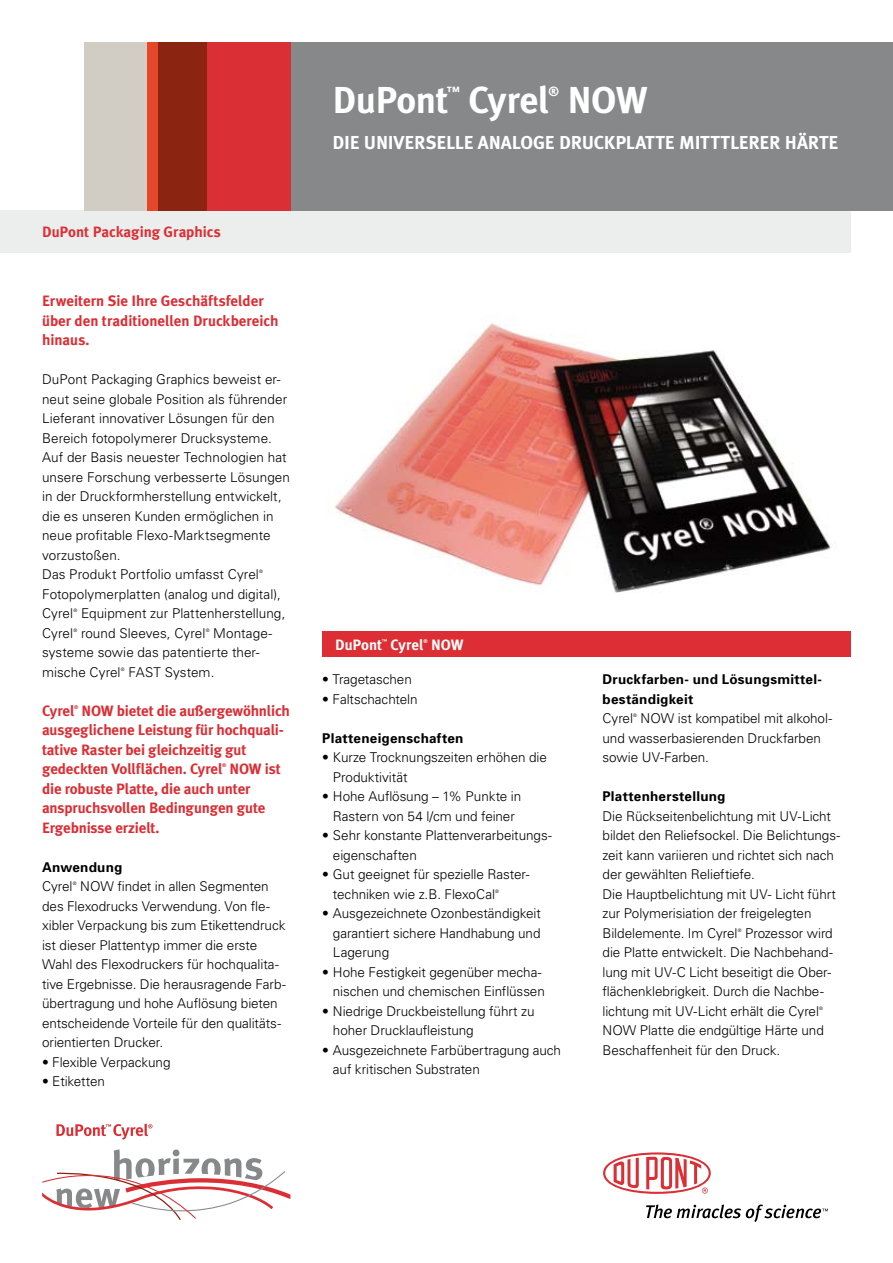
<style>
.page{position:relative;width:893px;height:1263px;background:#fff}
.page>*{position:absolute;margin:0;border:0;box-sizing:border-box;transform-origin:0 0}
.t1{font:700 37.5px "Meta Plus";letter-spacing:-.015em;color:#fff}
.t2{font:700 18.75px "Meta Plus";letter-spacing:-.01em;color:#fff}
.t3{font:700 15px/19.5px "Meta Plus";letter-spacing:-.01em;color:#dc2e34}
.t4{font:700 15px "Meta Plus";color:#fff}
.t5{font:300 13.5px/19.5px "Univers";letter-spacing:-.005em;color:#000}
.t6{font:700 13.5px/19.5px "Univers";letter-spacing:.02em;color:#000}
.t7{font:700 13.2px "Meta Plus";color:#fff}
.t8{font:700 5.25px "Meta Plus";color:#fff}
.t9{font:700 5.25px "Meta Plus";color:#dc2e34}
.t10{font:300 4.8px "Univers";color:#000}
</style>
<div class="page">
<img style="left:335px;top:322px;width:496px;height:271px">
<div style="left:322px;top:631px;width:529px;height:26px;background:#dc2e34"></div>
<svg style="left:603px;top:1152px;width:108px;height:42px"></svg>
<svg style="left:646px;top:1204px;width:182px;height:18px"></svg>
<svg style="left:42px;top:1149px;width:248px;height:71px"></svg>
<svg style="left:56px;top:1123px;width:97px;height:16px"></svg>
<div style="left:0;top:210px;width:851px;height:43px;background:#eceded"></div>
<div style="left:291px;top:42px;width:602px;height:168px;background:#87888a"></div>
<div style="left:84px;top:42px;width:63px;height:168px;background:#d1ccc4"></div>
<div style="left:206px;top:42px;width:84px;height:168px;background:#db2f36"></div>
<div style="left:147px;top:42px;width:11px;height:168px;background:#e6472a"></div>
<div style="left:158px;top:42px;width:48px;height:168px;background:#8b2512"></div>
<p class="t3" style="left:42px;top:222px;width:180px">DuPont Packaging Graphics</p>
<p class="t3" style="left:42px;top:291px;width:238px">Erweitern Sie Ihre Geschäftsfelder über den traditionellen Druckbereich hinaus.</p>
<p class="t5" style="left:42px;top:369px;width:249px">DuPont Packaging Graphics beweist er&shy;neut seine globale Position als führender Lieferant innovativer Lösungen für den Bereich fotopolymerer Drucksysteme.<br>Auf der Basis neuester Technologien hat unsere Forschung verbesserte Lösungen in der Druckformherstellung entwickelt, die es unseren Kunden ermöglichen in neue profitable Flexo-Marktsegmente vorzustoßen.<br>Das Produkt Portfolio umfasst Cyrel</p>
<p class="t10" style="left:259px;top:568px;width:5px">®</p>
<p class="t5" style="left:42px;top:584px;width:240px">Fotopolymerplatten (analog und digital),<br>Cyrel</p>
<p class="t10" style="left:73px;top:607px;width:5px">®</p>
<p class="t5" style="left:81px;top:603px;width:206px">Equipment zur Plattenherstellung,</p>
<p class="t5" style="left:42px;top:623px;width:33px">Cyrel</p>
<p class="t10" style="left:73px;top:627px;width:5px">®</p>
<p class="t5" style="left:81px;top:623px;width:126px">round Sleeves, Cyrel</p>
<p class="t10" style="left:206px;top:627px;width:5px">®</p>
<p class="t5" style="left:42px;top:623px;width:231px;text-indent:171px">Montage&shy;systeme sowie das patentierte ther&shy;mische Cyrel</p>
<p class="t10" style="left:121px;top:666px;width:5px">®</p>
<p class="t5" style="left:128px;top:662px;width:87px">FAST System.</p>
<p class="t3" style="left:42px;top:701px;width:249px;text-indent:40px">NOW bietet die außergewöhnlich ausgeglichene Leistung für hochquali&shy;tative Raster bei gleichzeitig gut gedeckten Vollflächen. Cyrel</p>
<p class="t3" style="left:42px;top:701px;width:34px">Cyrel</p>
<p class="t9" style="left:74px;top:704px;width:6px">®</p>
<p class="t3" style="left:42px;top:759px;width:240px;text-indent:187px">NOW ist die robuste Platte, die auch unter anspruchsvollen Bedingungen gute<br>Ergebnisse erzielt.</p>
<p class="t6" style="left:42px;top:857px;width:82px">Anwendung</p>
<p class="t5" style="left:42px;top:876px;width:32px">Cyrel</p>
<p class="t10" style="left:73px;top:880px;width:5px">®</p>
<p class="t9" style="left:222px;top:763px;width:6px">®</p>
<p class="t5" style="left:42px;top:876px;width:245px;text-indent:38px">NOW findet in allen Segmenten des Flexodrucks Verwendung. Von fle&shy;xibler Verpackung bis zum Etikettendruck ist dieser Plattentyp immer die erste Wahl des Flexodruckers für hochqualita&shy;tive Ergebnisse. Die herausragende Farb&shy;übertragung und hohe Auflösung bieten entscheidende Vorteile für den qualitäts&shy;orientierten Drucker.</p>
<p class="t5" style="left:42px;top:1052px;width:130px">• Flexible Verpackung</p>
<p class="t5" style="left:42px;top:1071px;width:64px">• Etiketten</p>
<h1 class="t1" style="left:333px;top:79px;width:117px">DuPont</h1>
<p class="t7" style="left:447px;top:84px;width:15px">™</p>
<h1 class="t1" style="left:469px;top:79px;width:83px">Cyrel</h1>
<p class="t7" style="left:549px;top:84px;width:12px">®</p>
<h1 class="t1" style="left:567px;top:79px;width:82px">NOW</h1>
<h2 class="t2" style="left:333px;top:131px;width:508px">DIE UNIVERSELLE ANALOGE DRUCKPLATTE MITTTLERER HÄRTE</h2>
<p class="t4" style="left:335px;top:636px;width:49px">DuPont</p>
<p class="t8" style="left:382px;top:638px;width:7px">™</p>
<p class="t4" style="left:391px;top:636px;width:35px">Cyrel</p>
<p class="t8" style="left:423px;top:638px;width:6px">®</p>
<p class="t4" style="left:431px;top:636px;width:34px">NOW</p>
<p class="t5" style="left:322px;top:669px;width:91px">• Tragetaschen</p>
<p class="t5" style="left:322px;top:689px;width:97px">• Faltschachteln</p>
<p class="t6" style="left:322px;top:728px;width:143px">Platteneigenschaften</p>
<p class="t5" style="left:333px;top:747px;width:215px;text-indent:-11px">• Kurze Trocknungszeiten erhöhen die<br>Produktivität</p>
<p class="t5" style="left:322px;top:786px;width:200px;text-align:center">• Hohe Auflösung – 1% Punkte in<br>Rastern von 54 l/cm und feiner</p>
<p class="t5" style="left:333px;top:825px;width:220px;text-indent:-11px">• Sehr konstante Plattenverarbeitungs&shy;eigenschaften</p>
<p class="t5" style="left:333px;top:864px;width:198px;text-indent:-11px">• Gut geeignet für spezielle Raster&shy;techniken wie z.B. FlexoCal</p>
<p class="t10" style="left:495px;top:888px;width:5px">®</p>
<p class="t5" style="left:333px;top:903px;width:210px;text-align:justify;text-indent:-11px">• Ausgezeichnete Ozonbeständigkeit garantiert sichere Handhabung und Lagerung</p>
<p class="t5" style="left:322px;top:962px;width:224px;text-align:right">• Hohe Festigkeit gegenüber mecha&shy;nischen und chemischen Einflüssen</p>
<p class="t5" style="left:333px;top:1001px;width:203px;text-indent:-11px">• Niedrige Druckbeistellung führt zu hoher Drucklaufleistung</p>
<p class="t5" style="left:333px;top:1040px;width:230px;text-indent:-11px">• Ausgezeichnete Farbübertragung auch auf kritischen Substraten</p>
<p class="t6" style="left:603px;top:669px;width:220px">Druckfarben- und Lösungsmittel&shy;beständigkeit</p>
<p class="t5" style="left:603px;top:708px;width:32px">Cyrel</p>
<p class="t10" style="left:633px;top:713px;width:5px">®</p>
<p class="t5" style="left:603px;top:708px;width:231px;text-indent:38px">NOW ist kompatibel mit alkohol&shy;und wasserbasierenden Druckfarben sowie UV-Farben.</p>
<p class="t6" style="left:603px;top:786px;width:124px">Plattenherstellung</p>
<p class="t5" style="left:603px;top:806px;width:239px">Die Rückseitenbelichtung mit UV-Licht bildet den Reliefsockel. Die Belichtungs&shy;zeit kann variieren und richtet sich nach der gewählten Relieftiefe.<br>Die Hauptbelichtung mit UV- Licht führt zur Polymerisiation der freigelegten Bildelemente. Im Cyrel</p>
<p class="t5" style="left:602px;top:923px;width:232px;text-indent:143px">Prozessor wird die Platte entwickelt. Die Nachbehand&shy;lung mit UV-C Licht beseitigt die Ober&shy;flächenklebrigkeit. Durch die Nachbe&shy;lichtung mit UV-Licht erhält die Cyrel</p>
<p class="t10" style="left:738px;top:927px;width:5px">®</p>
<p class="t10" style="left:819px;top:1005px;width:5px">®</p>
<p class="t5" style="left:603px;top:1020px;width:223px">NOW Platte die endgültige Härte und<br>Beschaffenheit für den Druck.</p>
</div>
